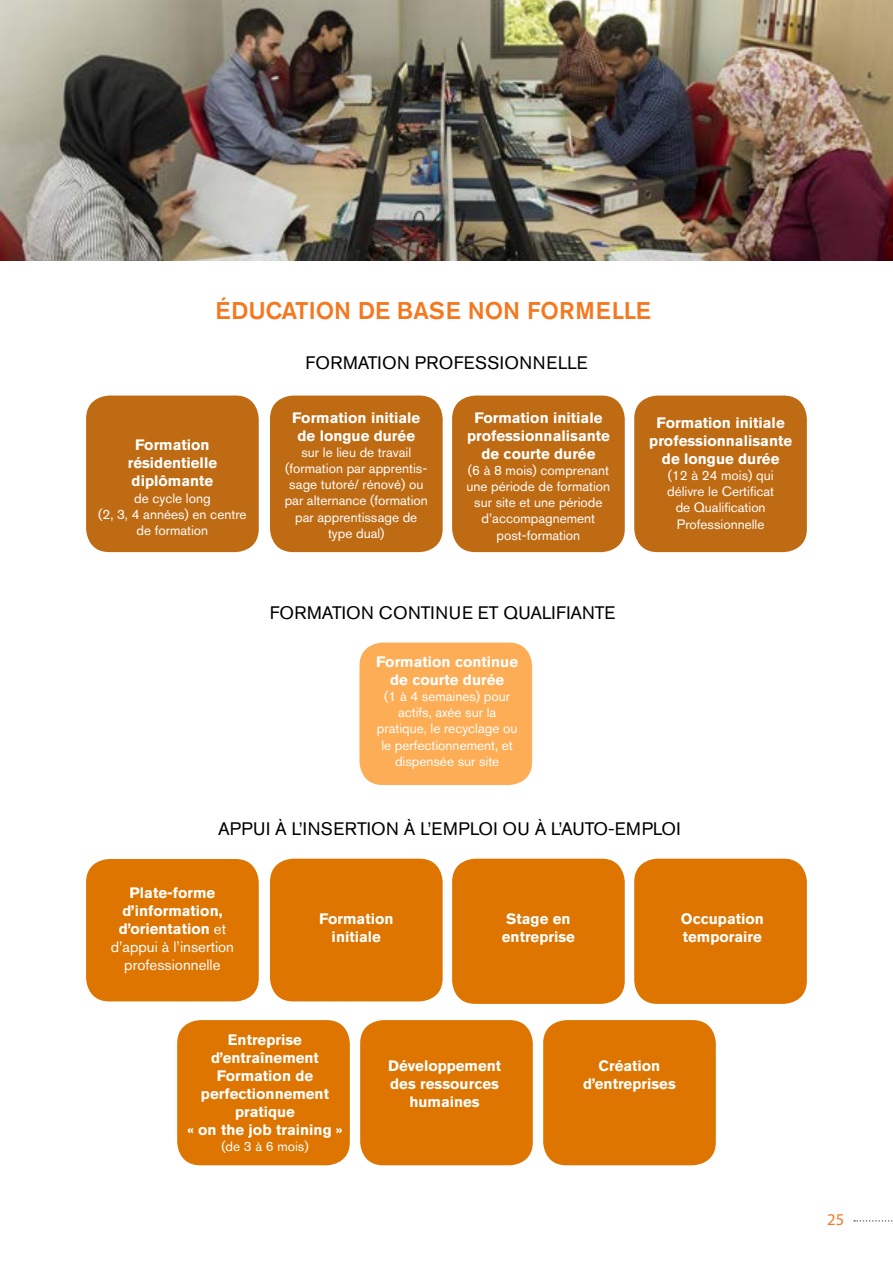
<style>
.page{position:relative;width:893px;height:1263px;background:#fff}
.page>*{position:absolute;margin:0;border:0;box-sizing:border-box;transform-origin:0 0}
.t1{font:500 24px "Akzidenz Grotesk BQ";color:#f47820}
.t2{font:18px "Akzidenz Grotesk BQ";letter-spacing:.02em;color:#000}
.t3{font:18px "Akzidenz Grotesk BQ";color:#000}
.t4{font:16.5px "Myriad Pro";color:#f47820}
.t5{font:700 15px/18px "Akzidenz Grotesk BQ";color:#fff;text-align:center}
.t6{font:13.5px/16.2px "Akzidenz Grotesk BQ";color:#fff;text-align:center}
.s1{font-weight:400}
</style>
<div class="page">
<svg style="left:854px;top:1220px;width:39px;height:2px"></svg>
<img style="left:0;top:0;width:893px;height:260px">
<div style="left:543px;top:1020px;width:173px;height:145px;background:#dd7500;border-radius:23px"></div>
<div style="left:86px;top:859px;width:173px;height:142px;background:#dd7500;border-radius:23px"></div>
<div style="left:86px;top:395px;width:173px;height:157px;background:#bf6b14;border-radius:23px"></div>
<div style="left:177px;top:1020px;width:173px;height:145px;background:#dd7500;border-radius:23px"></div>
<div style="left:360px;top:1020px;width:173px;height:145px;background:#dd7500;border-radius:23px"></div>
<div style="left:270px;top:395px;width:173px;height:157px;background:#bf6b14;border-radius:23px"></div>
<div style="left:270px;top:859px;width:173px;height:142px;background:#dd7500;border-radius:23px"></div>
<div style="left:359px;top:643px;width:173px;height:142px;background:#fcad56;border-radius:23px"></div>
<div style="left:452px;top:395px;width:173px;height:157px;background:#bf6b14;border-radius:23px"></div>
<div style="left:452px;top:859px;width:173px;height:145px;background:#dd7500;border-radius:23px"></div>
<div style="left:634px;top:395px;width:173px;height:157px;background:#bf6b14;border-radius:23px"></div>
<div style="left:634px;top:859px;width:173px;height:145px;background:#dd7500;border-radius:23px"></div>
<h1 class="t1" style="left:215px;top:296px;width:437px">ÉDUCATION DE BASE NON FORMELLE</h1>
<p class="t5" style="left:128px;top:436px;width:91px">Formation résidentielle diplômante</p>
<p class="t6" style="left:98px;top:490px;width:150px">de cycle long<br>(2, 3, 4 années) en centre de formation</p>
<p class="t2" style="left:306px;top:352px;width:284px">FORMATION PROFESSIONNELLE</p>
<p class="t5" style="left:292px;top:408px;width:130px">Formation initiale de longue durée</p>
<p class="t6" style="left:285px;top:444px;width:145px">sur le lieu de travail (formation par apprentis&shy;sage tutoré/ rénové) ou par alternance (formation par apprentissage de type dual)</p>
<p class="t5" style="left:467px;top:408px;width:144px">Formation initiale professionnalisante de courte durée</p>
<p class="t6" style="left:467px;top:462px;width:145px">(6 à 8 mois) comprenant une période de formation sur site et une période d’accompagnement post-formation</p>
<p class="t3" style="left:270px;top:602px;width:347px">FORMATION CONTINUE ET QUALIFIANTE</p>
<p class="t5" style="left:376px;top:653px;width:143px">Formation continue de courte durée</p>
<p class="t6" style="left:377px;top:688px;width:142px">(1 à 4 semaines) pour actifs, axée sur la pratique, le recyclage ou le perfectionnement, et dispensée sur site</p>
<p class="t5" style="left:649px;top:414px;width:144px">Formation initiale professionnalisante de longue durée</p>
<p class="t6" style="left:667px;top:467px;width:109px">(12 à 24 mois) qui délivre le Certificat de Qualification<br>Professionnelle</p>
<p class="t2" style="left:218px;top:818px;width:464px">APPUI À L’INSERTION À L’EMPLOI OU À L’AUTO-EMPLOI</p>
<p class="t5" style="left:111px;top:884px;width:125px">Plate-forme d’information, d’orientation <span class="s1">et d’appui à l’insertion professionnelle</span></p>
<p class="t5" style="left:319px;top:910px;width:76px">Formation initiale</p>
<p class="t5" style="left:502px;top:910px;width:75px;text-align:left">Stage en entreprise</p>
<p class="t5" style="left:681px;top:910px;width:85px;text-align:left">Occupation temporaire</p>
<p class="t5" style="left:188px;top:1030px;width:156px">Entreprise d’entraînement<br>Formation de perfectionnement pratique<br>« on the job training »</p>
<p class="t6" style="left:221px;top:1138px;width:89px">(de 3 à 6 mois)</p>
<p class="t5" style="left:388px;top:1056px;width:115px">Développement des ressources humaines</p>
<p class="t5" style="left:583px;top:1056px;width:94px">Création d’entreprises</p>
<p class="t4" style="left:827px;top:1209px;width:18px">25</p>
</div>
